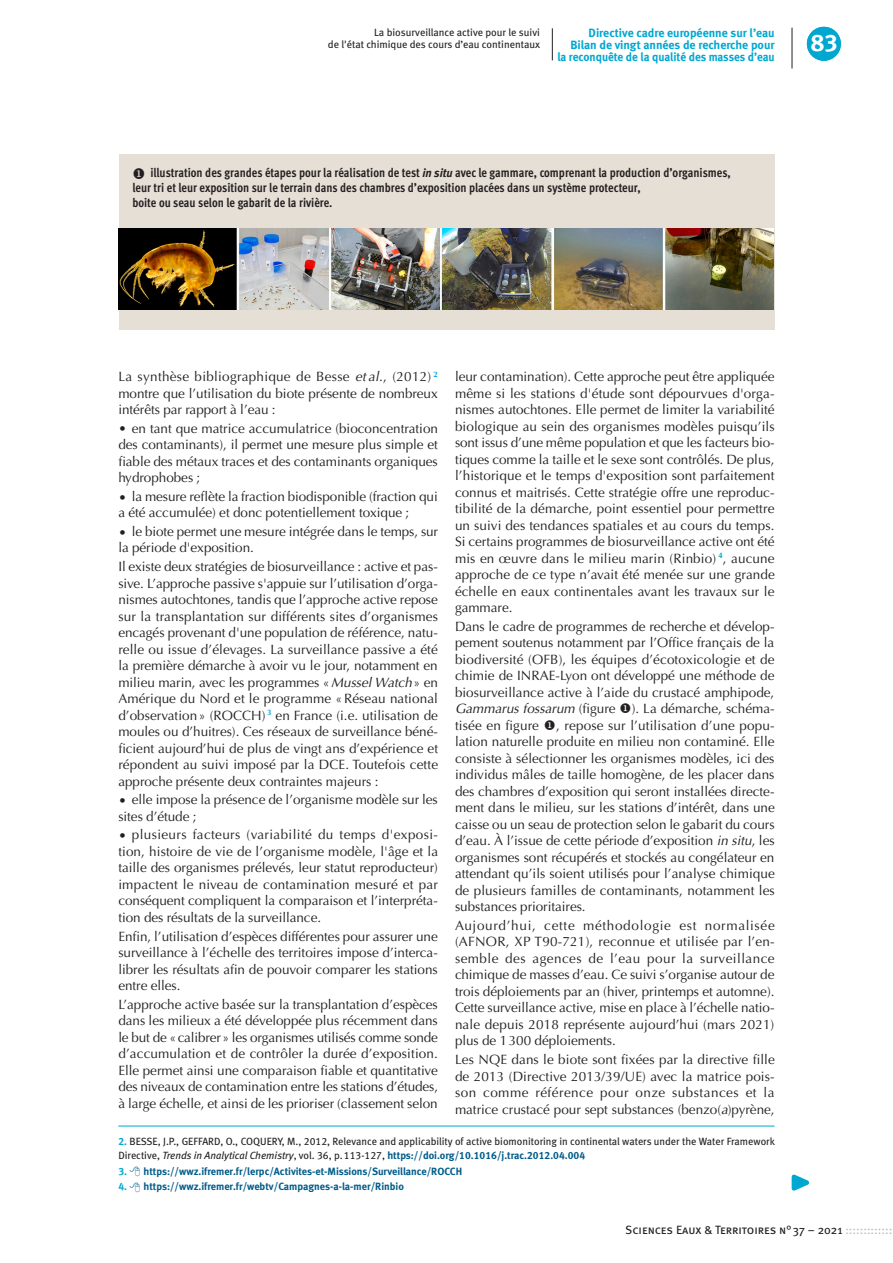
<style>
.page{position:relative;width:893px;height:1263px;background:#fff}
.page>*{position:absolute;margin:0;border:0;box-sizing:border-box;transform-origin:0 0}
.t1{font:24px "Meta Bold Caps Expert";color:#fff}
.t2{font:21px "Meta Bold Caps Expert";color:#fff}
.t3{font:13.5px/16.5px "Optima";letter-spacing:-.005em;color:#231f20;text-align:justify}
.titre_figure{font:700 12.75px/15px "Meta Cond OT";color:#231f20}
.t4{font:700 12px/12px "Meta";color:#00a7d1;text-align:right}
.t5{font:12px "Meta Book Caps";letter-spacing:-.005em;color:#231f20}
.coordonnées{font:10.5px/13.5px "Meta Book LF";color:#231f20}
.coordonnées-2{font:10.5px "Meta Bold LF";color:#005c8a}
.roulette_article{font:10.5px/12px "Meta Book LF";color:#231f20;text-align:right}
.s1{font-family:"Meta Bold LF";font-weight:400;font-style:italic;font-size:12px}
.s2{font-style:italic}
.s3{font-family:"Meta Bold LF";color:#00a7d1}
.s4{font-family:"Meta Bold LF";color:#005c8a}
.s5{color:#00a7d1}
.s6{color:#bcbdc0}
</style>
<div class="page">
<svg style="left:791px;top:1174px;width:19px;height:17px"></svg>
<hr style="left:552px;top:28px;width:1px;height:32px;background:#231f20">
<div style="left:119px;top:154px;width:656px;height:176px;background:#e5dfd6"></div>
<hr style="left:118px;top:1126px;width:657px;height:1px;background:#00a7d1">
<img style="left:118px;top:229px;width:655px;height:81px">
<hr style="left:792px;top:28px;width:1px;height:40px;background:#231f20">
<div style="left:807px;top:27px;width:34px;height:34px;background:#00a7d1;border-radius:50%"></div>
<p class="roulette_article" style="left:328px;top:26px;width:214px">La biosurveillance active pour le suivi<br>de l'état chimique des cours d’eau continentaux</p>
<p class="t4" style="left:557px;top:27px;width:219px">Directive cadre européenne sur l’eau<br>Bilan de vingt années de recherche pour<br>la reconquête de la qualité des masses d’eau</p>
<p class="t1" style="left:810px;top:28px;width:28px">83</p>
<p class="t2" style="left:812px;top:31px;width:25px">83</p>
<p class="titre_figure" style="left:132px;top:166px;width:600px">◆ illustration des grandes étapes pour la réalisation de test <span class="s1">in situ</span> avec le gammare, comprenant la production d’organismes, leur tri et leur exposition sur le terrain dans des chambres d’exposition placées dans un système protecteur,<br>boite ou seau selon le gabarit de la rivière.</p>
<p class="t3" style="left:118px;top:368px;width:321px">La synthèse bibliographique de Besse <span class="s2">et al</span>., (2012) <sup>2 </sup>montre que l’utilisation du biote présente de nombreux intérêts par rapport à l’eau :</p>
<p class="t3" style="left:118px;top:420px;width:321px">• en tant que matrice accumulatrice (bioconcentration des contaminants), il permet une mesure plus simple et fiable des métaux traces et des contaminants organiques hydrophobes ;</p>
<p class="t3" style="left:118px;top:488px;width:321px">• la mesure reflète la fraction biodisponible (fraction qui a été accumulée) et donc potentiellement toxique ;</p>
<p class="t3" style="left:118px;top:523px;width:321px">• le biote permet une mesure intégrée dans le temps, sur la période d'exposition.</p>
<p class="t3" style="left:118px;top:558px;width:321px">Il existe deux stratégies de biosurveillance : active et pas&shy;sive. L’approche passive s'appuie sur l’utilisation d’orga&shy;nismes autochtones, tandis que l’approche active repose sur la transplantation sur différents sites d’organismes encagés provenant d'une population de référence, natu&shy;relle ou issue d’élevages. La surveillance passive a été la première démarche à avoir vu le jour, notamment en milieu marin, avec les programmes «<span class="s2">Mussel Watch</span>» en Amérique du Nord et le programme «Réseau national d’observation» (ROCCH) <sup>3</sup> en France (i.e. utilisation de moules ou d’huitres). Ces réseaux de surveillance béné&shy;ficient aujourd’hui de plus de vingt ans d’expérience et répondent au suivi imposé par la DCE. Toutefois cette approche présente deux contraintes majeurs :</p>
<p class="t3" style="left:118px;top:792px;width:321px">• elle impose la présence de l’organisme modèle sur les sites d’étude ;</p>
<p class="t3" style="left:118px;top:827px;width:321px">• plusieurs facteurs (variabilité du temps d'exposi&shy;tion, histoire de vie de l’organisme modèle, l'âge et la taille des organismes prélevés, leur statut reproducteur) impactent le niveau de contamination mesuré et par conséquent compliquent la comparaison et l’interpréta&shy;tion des résultats de la surveillance.</p>
<p class="t3" style="left:118px;top:928px;width:321px">Enfin, l’utilisation d’espèces différentes pour assurer une surveillance à l’échelle des territoires impose d’interca&shy;librer les résultats afin de pouvoir comparer les stations entre elles.</p>
<p class="t3" style="left:118px;top:996px;width:321px">L’approche active basée sur la transplantation d’espèces dans les milieux a été développée plus récemment dans le but de «calibrer» les organismes utilisés comme sonde d’accumulation et de contrôler la durée d’exposition.<br>Elle permet ainsi une comparaison fiable et quantitative des niveaux de contamination entre les stations d’études, à large échelle, et ainsi de les prioriser (classement selon</p>
<p class="t3" style="left:455px;top:368px;width:321px">leur contamination). Cette approche peut être appliquée même si les stations d'étude sont dépourvues d'orga&shy;nismes autochtones. Elle permet de limiter la variabilité biologique au sein des organismes modèles puisqu’ils sont issus d’une même population et que les facteurs bio&shy;tiques comme la taille et le sexe sont contrôlés. De plus, l’historique et le temps d'exposition sont parfaitement connus et maitrisés. Cette stratégie offre une reproduc&shy;tibilité de la démarche, point essentiel pour permettre un suivi des tendances spatiales et au cours du temps.<br>Si certains programmes de biosurveillance active ont été mis en œuvre dans le milieu marin (Rinbio) <sup>4</sup>, aucune approche de ce type n’avait été menée sur une grande échelle en eaux continentales avant les travaux sur le gammare.</p>
<p class="t3" style="left:455px;top:618px;width:321px">Dans le cadre de programmes de recherche et dévelop&shy;pement soutenus notamment par l’Office français de la biodiversité (OFB), les équipes d’écotoxicologie et de chimie de INRAE-Lyon ont développé une méthode de biosurveillance active à l’aide du crustacé amphipode, <span class="s2">Gammarus fossarum</span> (figure ◆). La démarche, schéma&shy;tisée en figure ◆, repose sur l’utilisation d’une popu&shy;lation naturelle produite en milieu non contaminé. Elle consiste à sélectionner les organismes modèles, ici des individus mâles de taille homogène, de les placer dans des chambres d’exposition qui seront installées directe&shy;ment dans le milieu, sur les stations d’intérêt, dans une caisse ou un seau de protection selon le gabarit du cours d’eau. À l’issue de cette période d’exposition <span class="s2">in situ</span>, les organismes sont récupérés et stockés au congélateur en attendant qu’ils soient utilisés pour l’analyse chimique de plusieurs familles de contaminants, notamment les substances prioritaires.</p>
<p class="t3" style="left:455px;top:917px;width:321px">Aujourd’hui, cette méthodologie est normalisée (AFNOR, XP T90-721), reconnue et utilisée par l’en&shy;semble des agences de l’eau pour la surveillance chimique de masses d’eau. Ce suivi s’organise autour de trois déploiements par an (hiver, printemps et automne).<br>Cette surveillance active, mise en place à l’échelle natio&shy;nale depuis 2018 représente aujourd’hui (mars 2021) plus de 1300 déploiements.</p>
<p class="t3" style="left:455px;top:1051px;width:321px">Les NQE dans le biote sont fixées par la directive fille de 2013 (Directive 2013/39/UE) avec la matrice pois&shy;son comme référence pour onze substances et la matrice crustacé pour sept substances (benzo(<span class="s2">a</span>)pyrène,</p>
<p class="coordonnées" style="left:118px;top:1135px;width:658px"><span class="s3">2.</span> BESSE, J.P., GEFFARD, O., COQUERY, M., 2012, Relevance and applicability of active biomonitoring in continental waters under the Water Framework<br>Directive, <span class="s2">Trends in Analytical Chemistry</span>, vol. 36, p.113-127, <span class="s4">https://doi.org/10.1016/j.trac.2012.04.004</span></p>
<p class="coordonnées-2" style="left:118px;top:1164px;width:345px"><span class="s5">3.</span> https://wwz.ifremer.fr/lerpc/Activites-et-Missions/Surveillance/ROCCH</p>
<p class="coordonnées-2" style="left:118px;top:1180px;width:287px"><span class="s5">4.</span> https://wwz.ifremer.fr/webtv/Campagnes-a-la-mer/Rinbio</p>
<p class="t5" style="left:625px;top:1223px;width:269px">Sciences Eaux &amp; Territoires n°37 – 2021 <span class="s6">:::::::::::::</span></p>
</div>
